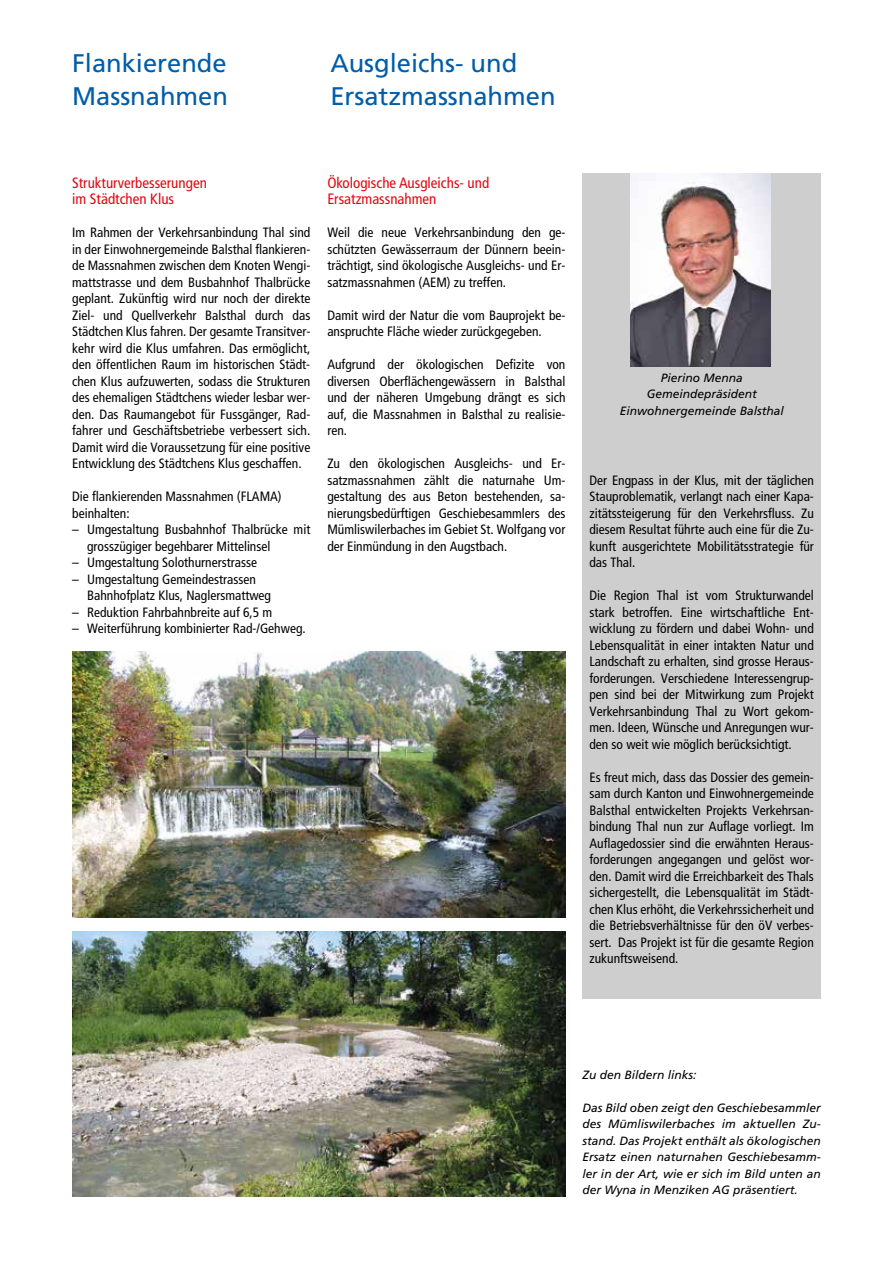
<style>
.page{position:relative;width:893px;height:1263px;background:#fff}
.page>*{position:absolute;margin:0;border:0;box-sizing:border-box;transform-origin:0 0}
.t1{font:25.5px/33px "Frutiger";color:#005da9}
.t2{font:condensed 15px/16.5px "Frutiger";color:#e30613}
.t3{font:condensed 13.5px/16.5px "Frutiger";color:#000;text-align:justify}
.t4{font:italic 12px/16.5px "Frutiger";color:#000;text-align:justify}
</style>
<div class="page">
<div style="left:583px;top:174px;width:238px;height:825px;background:#cecece"></div>
<img style="left:631px;top:174px;width:139px;height:192px">
<img style="left:72px;top:651px;width:493px;height:266px">
<img style="left:72px;top:931px;width:493px;height:266px">
<h1 class="t1" style="left:72px;top:47px;width:157px">Flankierende<br>Massnahmen</h1>
<h1 class="t1" style="left:330px;top:47px;width:227px">Ausgleichs- und<br>Ersatzmassnahmen</h1>
<p class="t2" style="left:72px;top:174px;width:136px">Strukturverbesserungen im Städtchen Klus</p>
<p class="t3" style="left:72px;top:224px;width:240px">Im Rahmen der Verkehrsanbindung Thal sind in der Einwohnergemeinde Balsthal flankieren&shy;de Massnahmen zwischen dem Knoten Wengi&shy;mattstrasse und dem Busbahnhof Thalbrücke geplant. Zukünftig wird nur noch der direkte Ziel- und Quellverkehr Balsthal durch das Städtchen Klus fahren. Der gesamte Transitver&shy;kehr wird die Klus umfahren. Das ermöglicht, den öffentlichen Raum im historischen Städt&shy;chen Klus aufzuwerten, sodass die Strukturen des ehemaligen Städtchens wieder lesbar wer&shy;den. Das Raumangebot für Fussgänger, Rad&shy;fahrer und Geschäftsbetriebe verbessert sich.<br>Damit wird die Voraussetzung für eine positive Entwicklung des Städtchens Klus geschaffen.</p>
<p class="t3" style="left:72px;top:488px;width:211px">Die flankierenden Massnahmen (FLAMA) beinhalten:</p>
<p class="t3" style="left:87px;top:521px;width:225px;text-indent:-15px">– Umgestaltung Busbahnhof Thalbrücke mit grosszügiger begehbarer Mittelinsel</p>
<p class="t3" style="left:72px;top:554px;width:186px">– Umgestaltung Solothurnerstrasse</p>
<p class="t3" style="left:87px;top:571px;width:185px;text-indent:-15px">– Umgestaltung Gemeindestrassen<br>Bahnhofplatz Klus, Naglersmattweg</p>
<p class="t3" style="left:72px;top:604px;width:202px">– Reduktion Fahrbahnbreite auf 6,5 m</p>
<p class="t3" style="left:72px;top:620px;width:235px">– Weiterführung kombinierter Rad-/Gehweg.</p>
<p class="t2" style="left:327px;top:174px;width:163px">Ökologische Ausgleichs- und<br>Ersatzmassnahmen</p>
<p class="t3" style="left:327px;top:224px;width:240px">Weil die neue Verkehrsanbindung den ge&shy;schützten Gewässerraum der Dünnern beein&shy;trächtigt, sind ökologische Ausgleichs- und Er&shy;satzmassnahmen (AEM) zu treffen.</p>
<p class="t3" style="left:327px;top:307px;width:240px">Damit wird der Natur die vom Bauprojekt be&shy;anspruchte Fläche wieder zurückgegeben.</p>
<p class="t3" style="left:327px;top:356px;width:240px">Aufgrund der ökologischen Defizite von diversen Oberflächengewässern in Balsthal und der näheren Umgebung drängt es sich auf, die Massnahmen in Balsthal zu realisie&shy;ren.</p>
<p class="t3" style="left:327px;top:455px;width:240px">Zu den ökologischen Ausgleichs- und Er&shy;satzmassnahmen zählt die naturnahe Um&shy;gestaltung des aus Beton bestehenden, sa&shy;nierungsbedürftigen Geschiebesammlers des Mümliswilerbaches im Gebiet St. Wolfgang vor der Einmündung in den Augstbach.</p>
<p class="t4" style="left:620px;top:369px;width:166px;text-align:center">Pierino Menna<br>Gemeindepräsident<br>Einwohnergemeinde Balsthal</p>
<p class="t3" style="left:589px;top:472px;width:226px">Der Engpass in der Klus, mit der täglichen Stauproblematik, verlangt nach einer Kapa&shy;zitätssteigerung für den Verkehrsfluss. Zu diesem Resultat führte auch eine für die Zu&shy;kunft ausgerichtete Mobilitätsstrategie für das Thal.</p>
<p class="t3" style="left:589px;top:587px;width:226px">Die Region Thal ist vom Strukturwandel stark betroffen. Eine wirtschaftliche Ent&shy;wicklung zu fördern und dabei Wohn- und Lebensqualität in einer intakten Natur und Landschaft zu erhalten, sind grosse Heraus&shy;forderungen. Verschiedene Interessengrup&shy;pen sind bei der Mitwirkung zum Projekt Verkehrsanbindung Thal zu Wort gekom&shy;men. Ideen, Wünsche und Anregungen wur&shy;den so weit wie möglich berücksichtigt.</p>
<p class="t3" style="left:589px;top:769px;width:226px">Es freut mich, dass das Dossier des gemein&shy;sam durch Kanton und Einwohnergemeinde Balsthal entwickelten Projekts Verkehrsan&shy;bindung Thal nun zur Auflage vorliegt. Im Auflagedossier sind die erwähnten Heraus&shy;forderungen angegangen und gelöst wor&shy;den. Damit wird die Erreichbarkeit des Thals sichergestellt, die Lebensqualität im Städt&shy;chen Klus erhöht, die Verkehrssicherheit und die Betriebsverhältnisse für den öV verbes&shy;sert. Das Projekt ist für die gesamte Region zukunftsweisend.</p>
<p class="t4" style="left:582px;top:1066px;width:116px">Zu den Bildern links:</p>
<p class="t4" style="left:582px;top:1099px;width:240px">Das Bild oben zeigt den Geschiebesammler des Mümliswilerbaches im aktuellen Zu&shy;stand. Das Projekt enthält als ökologischen Ersatz einen naturnahen Geschiebesamm&shy;ler in der Art, wie er sich im Bild unten an der Wyna in Menziken AG präsentiert.</p>
</div>
